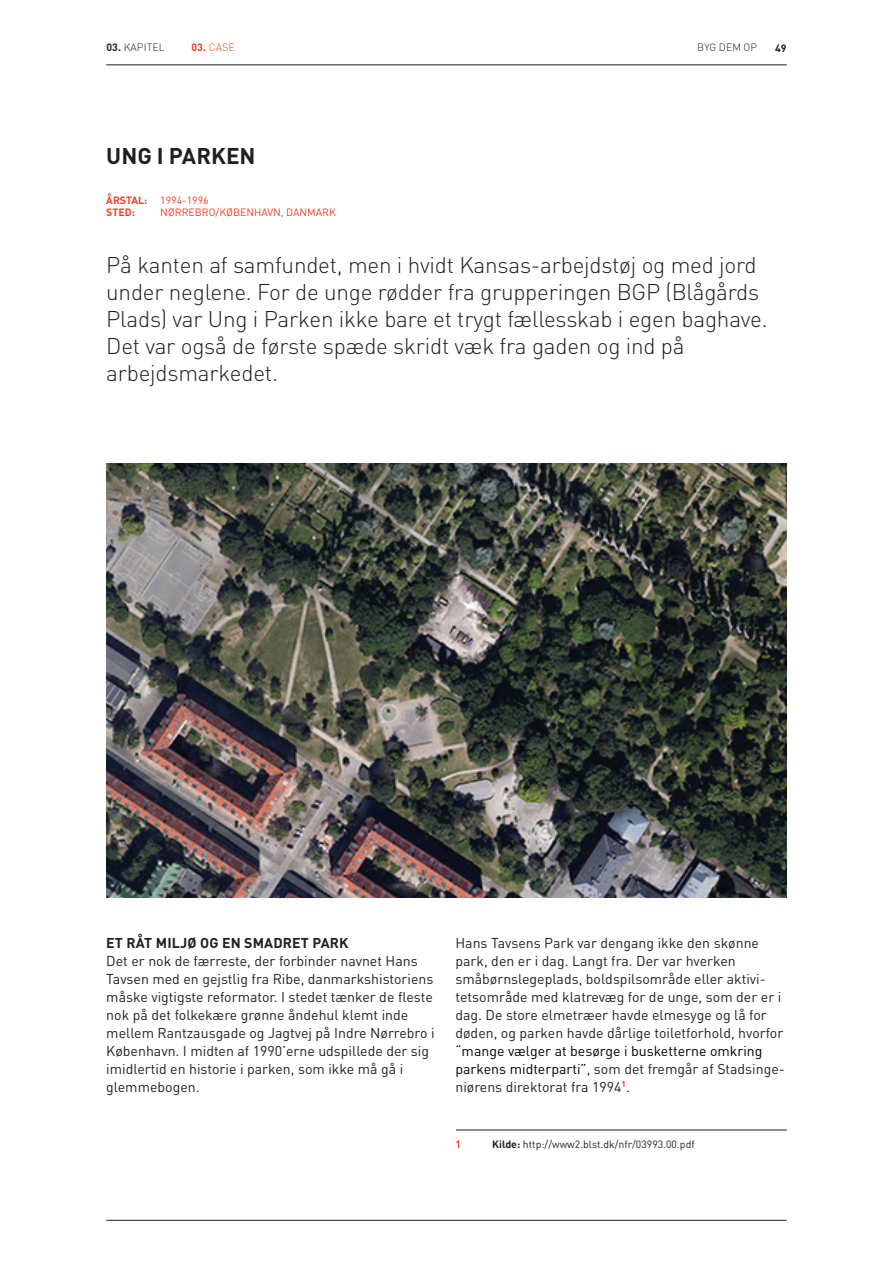
<style>
.page{position:relative;width:893px;height:1263px;background:#fff}
.page>*{position:absolute;margin:0;border:0;box-sizing:border-box;transform-origin:0 0}
.t1{font:300 22.5px/27px "DIN";letter-spacing:-.01em;color:#231f20}
.t2{font:700 22.5px "DIN";color:#231f20}
.t3{font:14.1px/18px "DIN";color:#231f20}
.t4{font:14.1px/18px "DIN";color:#000}
.t5{font:700 14.1px "DIN";letter-spacing:.01em;color:#231f20}
.t6{font:10.5px "DIN";color:#231f20}
.t7{font:10.5px "DIN";color:#ef3e22}
.t8{font:700 10.5px/12.6px "DIN";color:#ef3e22}
.t9{font:300 10.5px "DIN";letter-spacing:.01em;color:#231f20}
.t10{font:300 10.5px "DIN";color:#ef3e22}
.t11{font:700 10.5px "DIN";color:#231f20}
.s1{font-weight:700}
.s2{font-weight:400}
.s3{color:#231f20}
</style>
<div class="page">
<hr style="left:106px;top:65px;width:681px;height:1px;background:#231f20">
<hr style="left:106px;top:1220px;width:681px;height:1px;background:#231f20">
<img style="left:106px;top:463px;width:681px;height:435px">
<hr style="left:456px;top:1130px;width:331px;height:1px;background:#231f20">
<p class="t9" style="left:106px;top:41px;width:60px"><span class="s1">03.</span> KAPITEL</p>
<p class="t10" style="left:191px;top:41px;width:45px"><span class="s1">03.</span> CASE</p>
<p class="t9" style="left:697px;top:41px;width:61px">BYG DEM OP</p>
<p class="t11" style="left:775px;top:41px;width:13px">49</p>
<h1 class="t2" style="left:106px;top:141px;width:151px">UNG I PARKEN</h1>
<p class="t8" style="left:106px;top:193px;width:104px">ÅRSTAL: <span class="s2">1994-1996<br></span>STED:</p>
<p class="t7" style="left:160px;top:206px;width:177px">NØRREBRO/KØBENHAVN, DANMARK</p>
<p class="t1" style="left:106px;top:251px;width:663px">På kanten af samfundet, men i hvidt Kansas-arbejdstøj og med jord under neglene. For de unge rødder fra grupperingen BGP (Blågårds Plads) var Ung i Parken ikke bare et trygt fællesskab i egen baghave.<br>Det var også de første spæde skridt væk fra gaden og ind på arbejdsmarkedet.</p>
<p class="t5" style="left:106px;top:934px;width:244px">ET RÅT MILJØ OG EN SMADRET PARK</p>
<p class="t3" style="left:106px;top:952px;width:330px">Det er nok de færreste, der forbinder navnet Hans Tavsen med en gejstlig fra Ribe, danmarkshistoriens måske vigtigste reformator. I stedet tænker de fleste nok på det folkekære grønne åndehul klemt inde mellem Rantzausgade og Jagtvej på Indre Nørrebro i København. I midten af 1990’erne udspillede der sig imidlertid en historie i parken, som ikke må gå i glemmebogen.</p>
<p class="t3" style="left:455px;top:934px;width:329px">Hans Tavsens Park var dengang ikke den skønne park, den er i dag. Langt fra. Der var hverken småbørnslegeplads, boldspilsområde eller aktivi&shy;tetsområde med klatrevæg for de unge, som der er i dag. De store elmetræer havde elmesyge og lå for døden, og parken havde dårlige toiletforhold, hvorfor</p>
<p class="t4" style="left:455px;top:1042px;width:331px">“mange vælger at besørge i busketterne omkring parkens midterparti”<span class="s3">, som det fremgår af Stadsinge&shy;niørens direktorat fra 1994</span><sup>1</sup><span class="s3">.</span></p>
<p class="t8" style="left:455px;top:1137px;width:7px">1</p>
<p class="t6" style="left:492px;top:1137px;width:204px"><span class="s1">Kilde:</span> http://www2.blst.dk/nfr/03993.00.pdf</p>
</div>
